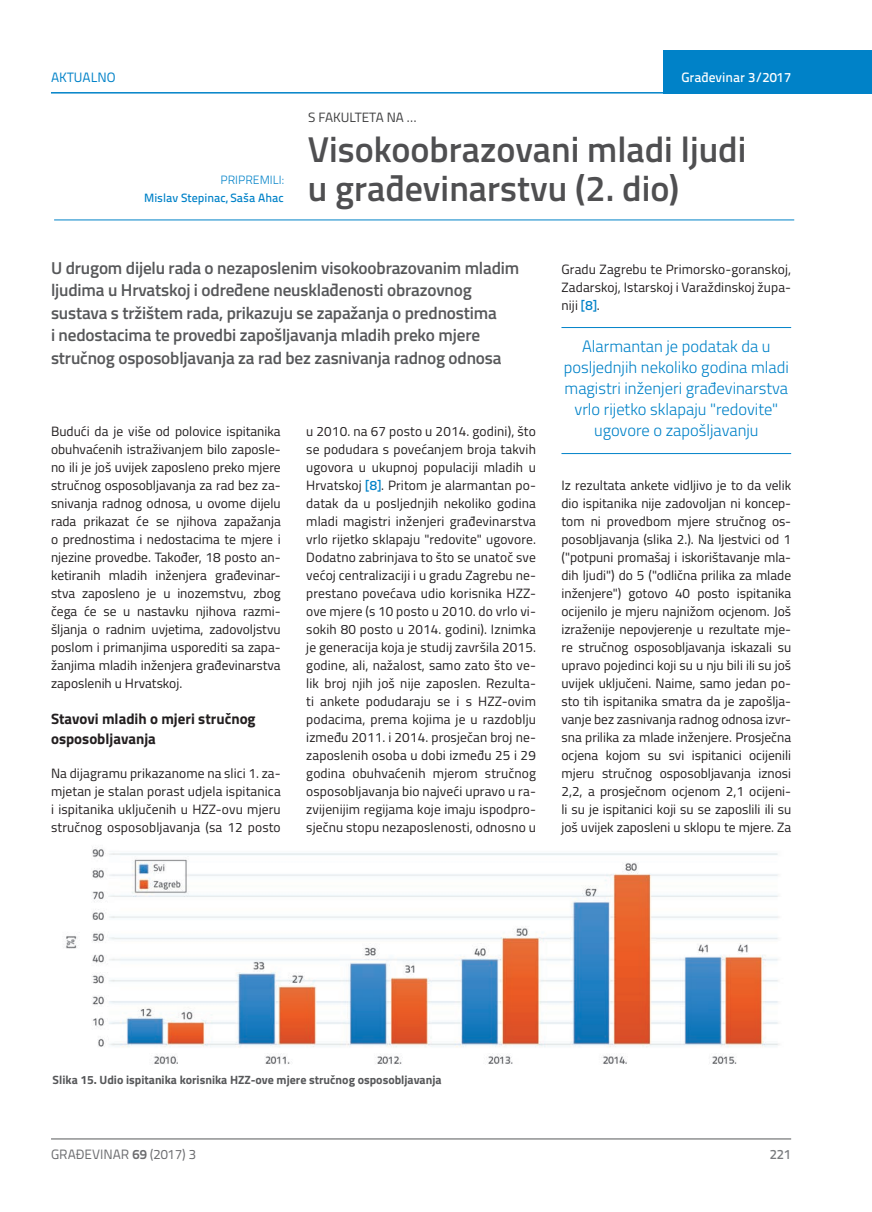
<style>
.page{position:relative;width:872px;height:1212px;background:#fff}
.page>*{position:absolute;margin:0;border:0;box-sizing:border-box;transform-origin:0 0}
.t1{font:600 36px/39px "Titillium";color:#4f4f51}
.t2{font:600 17.25px/22.5px "Titillium";letter-spacing:-.01em;color:#57585a}
.t3{font:300 16.5px/21px "Titillium";color:#0082c8;text-align:center}
.t4{font:700 15px/19.5px "Titillium";color:#231f20}
.t5{font:13.5px/18px "Titillium";letter-spacing:.01em;color:#231f20;text-align:justify}
.t6{font:13.5px "Titillium Text 22 L";color:#6c6d70}
.t7{font:500 13.5px "Titillium Text 22 L";color:#fff}
.t8{font:13.5px "Titillium";color:#3e3e3f}
.t9{font:13.5px "Titillium Text 22 L";color:#0082c8}
.t10{font:500 13.5px "Titillium Text 22 L";color:#787a7d}
.t11{font:700 12px "Titillium";color:#57585a}
.t12{font:500 12px "Titillium Text 22 L";color:#0082c8}
.t13{font:300 12px "Titillium Text 22 L";color:#0082c8}
.s1{font-family:"Titillium Text 22 L";font-weight:500;color:#0082c8}
.s2{font-weight:700}
</style>
<div class="page">
<hr style="left:51px;top:1139px;width:740px;height:1px;background:#57585a">
<div style="left:663px;top:50px;width:209px;height:44px;background:#0082c8"></div>
<hr style="left:51px;top:92px;width:821px;height:2px;background:#0082c8">
<hr style="left:54px;top:220px;width:740px;height:1px;background:#0082c8">
<hr style="left:561px;top:327px;width:230px;height:1px;background:#0082c8">
<hr style="left:561px;top:453px;width:230px;height:1px;background:#0082c8">
<img style="left:65px;top:849px;width:714px;height:216px">
<p class="t9" style="left:51px;top:68px;width:66px">AKTUALNO</p>
<p class="t7" style="left:681px;top:67px;width:111px">Građevinar 3/2017</p>
<p class="t8" style="left:308px;top:107px;width:110px">S FAKULTETA NA …</p>
<p class="t13" style="left:220px;top:171px;width:65px">PRIPREMILI:</p>
<p class="t12" style="left:144px;top:188px;width:141px">Mislav Stepinac, Saša Ahac</p>
<h1 class="t1" style="left:308px;top:128px;width:440px">Visokoobrazovani mladi ljudi u građevinarstvu (2. dio)</h1>
<p class="t2" style="left:51px;top:255px;width:470px">U drugom dijelu rada o nezaposlenim visokoobrazovanim mladim ljudima u Hrvatskoj i određene neusklađenosti obrazovnog sustava s tržištem rada, prikazuju se zapažanja o prednostima<br>i nedostacima te provedbi zapošljavanja mladih preko mjere stručnog osposobljavanja za rad bez zasnivanja radnog odnosa</p>
<p class="t5" style="left:51px;top:421px;width:231px">Budući da je više od polovice ispitanika obuhvaćenih istraživanjem bilo zaposle&shy;no ili je još uvijek zaposleno preko mjere stručnog osposobljavanja za rad bez za&shy;snivanja radnog odnosa, u ovome dijelu rada prikazat će se njihova zapažanja o prednostima i nedostacima te mjere i njezine provedbe. Također, 18 posto an&shy;ketiranih mladih inženjera građevinar&shy;stva zaposleno je u inozemstvu, zbog čega će se u nastavku njihova razmi&shy;šljanja o radnim uvjetima, zadovoljstvu poslom i primanjima usporediti sa zapa&shy;žanjima mladih inženjera građevinarstva zaposlenih u Hrvatskoj.</p>
<p class="t4" style="left:51px;top:708px;width:206px">Stavovi mladih o mjeri stručnog osposobljavanja</p>
<p class="t5" style="left:51px;top:764px;width:231px">Na dijagramu prikazanome na slici 1. za&shy;mjetan je stalan porast udjela ispitanica i ispitanika uključenih u HZZ-ovu mjeru stručnog osposobljavanja (sa 12 posto</p>
<p class="t5" style="left:306px;top:421px;width:231px">u 2010. na 67 posto u 2014. godini), što se podudara s povećanjem broja takvih ugovora u ukupnoj populaciji mladih u Hrvatskoj <span class="s1">[8]</span>. Pritom je alarmantan po&shy;datak da u posljednjih nekoliko godina mladi magistri inženjeri građevinarstva vrlo rijetko sklapaju "redovite" ugovore.<br>Dodatno zabrinjava to što se unatoč sve većoj centralizaciji i u gradu Zagrebu ne&shy;prestano povećava udio korisnika HZZ&shy;ove mjere (s 10 posto u 2010. do vrlo vi&shy;sokih 80 posto u 2014. godini). Iznimka je generacija koja je studij završila 2015. godine, ali, nažalost, samo zato što ve&shy;lik broj njih još nije zaposlen. Rezulta&shy;ti ankete podudaraju se i s HZZ-ovim podacima, prema kojima je u razdoblju između 2011. i 2014. prosječan broj ne&shy;zaposlenih osoba u dobi između 25 i 29 godina obuhvaćenih mjerom stručnog osposobljavanja bio najveći upravo u ra&shy;zvijenijim regijama koje imaju ispodpro&shy;sječnu stopu nezaposlenosti, odnosno u</p>
<p class="t5" style="left:561px;top:259px;width:231px">Gradu Zagrebu te Primorsko-goranskoj, Zadarskoj, Istarskoj i Varaždinskoj župa&shy;niji <span class="s1">[8]</span>.</p>
<p class="t3" style="left:564px;top:335px;width:226px">Alarmantan je podatak da u posljednjih nekoliko godina mladi magistri inženjeri građevinarstva vrlo rijetko sklapaju "redovite" ugovore o zapošljavanju</p>
<p class="t5" style="left:561px;top:475px;width:231px">Iz rezultata ankete vidljivo je to da velik dio ispitanika nije zadovoljan ni koncep&shy;tom ni provedbom mjere stručnog os&shy;posobljavanja (slika 2.). Na ljestvici od 1 ("potpuni promašaj i iskorištavanje mla&shy;dih ljudi") do 5 ("odlična prilika za mlade inženjere") gotovo 40 posto ispitanika ocijenilo je mjeru najnižom ocjenom. Još izraženije nepovjerenje u rezultate mje&shy;re stručnog osposobljavanja iskazali su upravo pojedinci koji su u nju bili ili su još uvijek uključeni. Naime, samo jedan po&shy;sto tih ispitanika smatra da je zapošlja&shy;vanje bez zasnivanja radnog odnosa izvr&shy;sna prilika za mlade inženjere. Prosječna ocjena kojom su svi ispitanici ocijenili mjeru stručnog osposobljavanja iznosi 2,2, a prosječnom ocjenom 2,1 ocijeni&shy;li su je ispitanici koji su se zaposlili ili su još uvijek zaposleni u sklopu te mjere. Za</p>
<p class="t11" style="left:53px;top:1071px;width:390px">Slika 15. Udio ispitanika korisnika HZZ-ove mjere stručnog osposobljavanja</p>
<p class="t6" style="left:51px;top:1144px;width:146px">GRAĐEVINAR <span class="s2">69</span> (2017) 3</p>
<p class="t10" style="left:769px;top:1144px;width:23px">221</p>
</div>
